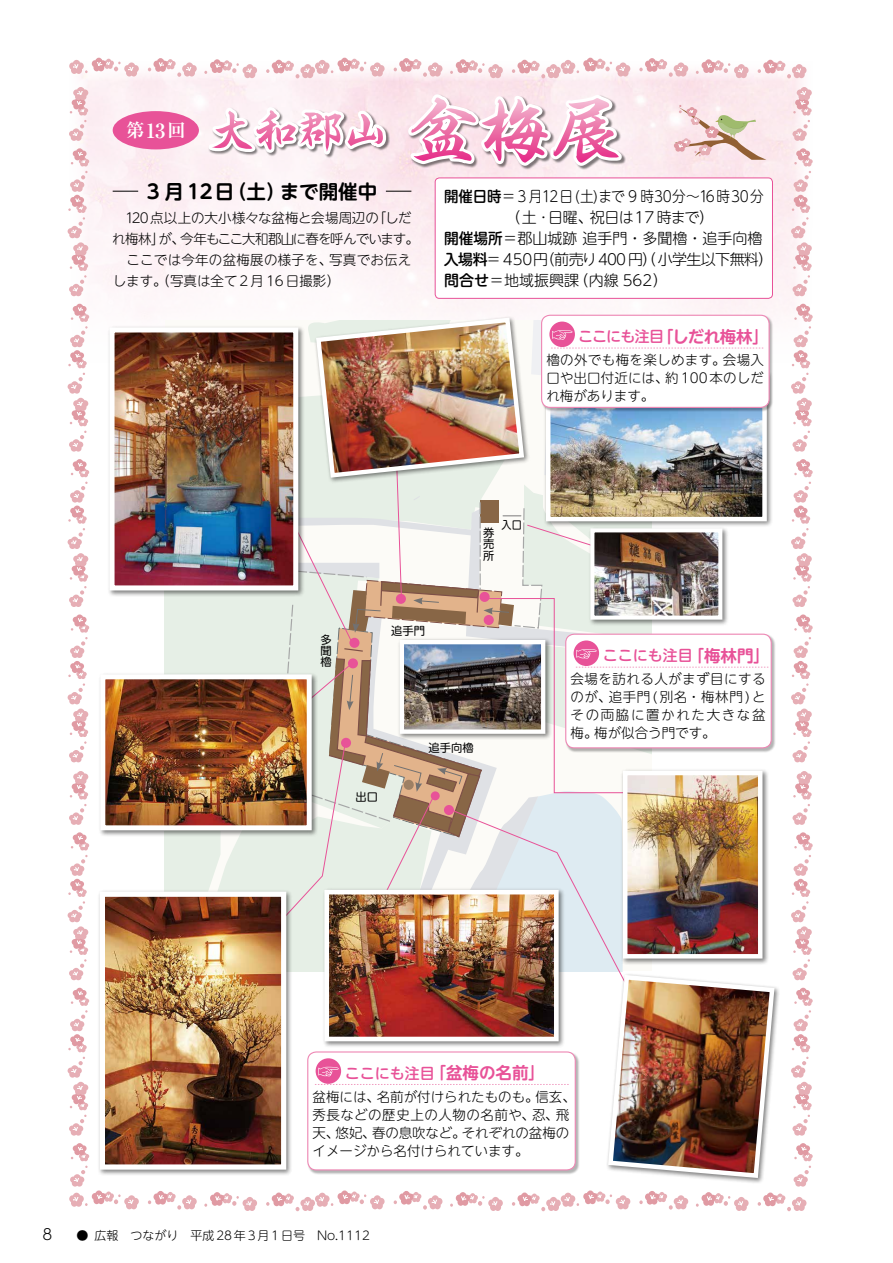
<style>
.page{position:relative;width:893px;height:1263px;background:#fff}
.page>*{position:absolute;margin:0;border:0;box-sizing:border-box;transform-origin:0 0}
.t1{font:700 19.5px "UD Shin M Go Pro De";color:#000}
.t2{font:700 18.6px "Ryumin Pr 6";color:#fff}
.t3{font:700 16.5px "UD Shin M Go Pro De";letter-spacing:-.01em;color:#e85298}
.t4{font:300 15px "UD Shin M Go Pro";color:#000}
.t5{font:300 15px "UD Shin M Go Pro";color:#000;scale:.96 1}
.t6{font:300 15px "UD Shin M Go Pro";letter-spacing:-.04em;color:#000}
.t7{font:300 15px "UD Shin M Go Pro";letter-spacing:-.025em;color:#000}
.t8{font:500 15px "UD Shin M Go Pro";color:#e85298}
.t9{font:300 15px "UD Shin M Go Pr 6";color:#000}
.t10{font:300 13.5px/18px "UD Shin M Go Pro";letter-spacing:.005em;color:#000;text-align:justify}
.t11{font:300 12px "UD Shin M Go Pr 6";color:#000}
.t12{font:11.25px/11.2px "UD Shin M Go Pro";color:#000;text-align:justify}
.t13{font:11.25px "UD Shin M Go Pro";color:#000;scale:.9 1}
.s1{font-size:19.5px}
.s2{font-weight:500}
.s3{font-family:"UD Shin M Go Pr 6";font-weight:500}
.s4{font-family:"UD Shin M Go Pro";font-weight:500;font-size:15px}
.s5{font-family:"UD Shin M Go Pro De";font-weight:700;font-size:16.5px}
</style>
<div class="page">
<img style="left:67px;top:67px;width:740px;height:321px">
<svg style="left:792px;top:87px;width:20px;height:54px"></svg>
<svg style="left:791px;top:148px;width:22px;height:148px"></svg>
<svg style="left:791px;top:304px;width:22px;height:148px"></svg>
<svg style="left:791px;top:459px;width:22px;height:148px"></svg>
<svg style="left:791px;top:614px;width:22px;height:148px"></svg>
<svg style="left:792px;top:771px;width:20px;height:54px"></svg>
<svg style="left:791px;top:832px;width:22px;height:148px"></svg>
<svg style="left:794px;top:1143px;width:19px;height:43px"></svg>
<svg style="left:791px;top:988px;width:22px;height:147px"></svg>
<svg style="left:69px;top:87px;width:19px;height:54px"></svg>
<svg style="left:68px;top:148px;width:21px;height:148px"></svg>
<svg style="left:68px;top:304px;width:21px;height:148px"></svg>
<svg style="left:68px;top:459px;width:21px;height:148px"></svg>
<svg style="left:68px;top:614px;width:21px;height:148px"></svg>
<svg style="left:69px;top:771px;width:19px;height:54px"></svg>
<svg style="left:68px;top:832px;width:21px;height:148px"></svg>
<svg style="left:68px;top:988px;width:21px;height:147px"></svg>
<svg style="left:69px;top:58px;width:70px;height:19px"></svg>
<svg style="left:148px;top:58px;width:42px;height:19px"></svg>
<svg style="left:394px;top:58px;width:48px;height:19px"></svg>
<svg style="left:450px;top:59px;width:53px;height:19px"></svg>
<svg style="left:512px;top:58px;width:118px;height:20px"></svg>
<svg style="left:639px;top:58px;width:49px;height:19px"></svg>
<svg style="left:696px;top:59px;width:53px;height:19px"></svg>
<svg style="left:758px;top:60px;width:48px;height:18px"></svg>
<svg style="left:69px;top:1143px;width:70px;height:66px"></svg>
<svg style="left:148px;top:1191px;width:49px;height:18px"></svg>
<svg style="left:204px;top:1192px;width:53px;height:19px"></svg>
<svg style="left:266px;top:1190px;width:119px;height:21px"></svg>
<svg style="left:394px;top:1191px;width:48px;height:18px"></svg>
<svg style="left:450px;top:1192px;width:53px;height:19px"></svg>
<svg style="left:512px;top:1190px;width:118px;height:21px"></svg>
<svg style="left:639px;top:1191px;width:49px;height:18px"></svg>
<svg style="left:696px;top:1192px;width:53px;height:19px"></svg>
<svg style="left:758px;top:1192px;width:48px;height:19px"></svg>
<div style="left:435px;top:178px;width:337px;height:120px;background:#fff;border-radius:4px"></div>
<div style="left:435px;top:178px;width:338px;height:121px;border:1px solid #e85298;border-radius:4px"></div>
<div style="left:98px;top:672px;width:220px;height:165px;background:#000;opacity:.5"></div>
<img style="left:106px;top:680px;width:59px;height:144px">
<div style="left:100px;top:674px;width:212px;height:156px;border:5px solid #fff"></div>
<div style="left:97px;top:889px;width:196px;height:287px;background:#000;opacity:.5"></div>
<img style="left:106px;top:898px;width:59px;height:265px">
<div style="left:100px;top:892px;width:186px;height:277px;border:5px solid #fff"></div>
<img style="left:115px;top:333px;width:50px;height:251px">
<div style="left:109px;top:327px;width:189px;height:263px;border:5px solid #fff"></div>
<svg style="left:674px;top:105px;width:92px;height:55px;background:#e8d1cb"></svg>
<div style="left:113px;top:111px;width:86px;height:38px;background:#e85298;border-radius:50%"></div>
<svg style="left:399px;top:83px;width:226px;height:201px"></svg>
<svg style="left:190px;top:57px;width:199px;height:258px"></svg>
<svg style="left:411px;top:97px;width:61px;height:64px"></svg>
<svg style="left:215px;top:110px;width:66px;height:40px"></svg>
<div style="left:606px;top:973px;width:175px;height:211px;background:#000;opacity:.5"></div>
<img style="left:165px;top:315px;width:612px;height:865px">
<svg style="left:386px;top:191px;width:25px;height:1px"></svg>
<svg style="left:113px;top:191px;width:25px;height:1px"></svg>
<h2 class="t2" style="left:126px;top:116px;width:61px">第<span class="s1">13</span>回</h2>
<h1 class="t1" style="left:147px;top:175px;width:232px">3 月 12日（土）まで開催中</h1>
<p class="t10" style="left:112px;top:207px;width:308px;line-height:21px;text-align:left">　120点以上の大小様々な盆梅と会場周辺の｢しだれ梅林｣が、今年もここ大和郡山に春を呼んでいます。　ここでは今年の盆梅展の様子を、写真でお伝えします。（写真は全て2月16日撮影）</p>
<p class="t5" style="left:444px;top:184px;width:335px"><span class="s2">開催日時</span>＝3 月12日(土)まで 9 時30分～16時30分</p>
<p class="t7" style="left:506px;top:205px;width:209px">（土･日曜、祝日は17 時まで）</p>
<p class="t4" style="left:444px;top:226px;width:320px"><span class="s3">開催場所</span>＝郡山城跡追手門・多聞櫓・追手向櫓</p>
<p class="t6" style="left:444px;top:247px;width:331px"><span class="s2">入場料</span>＝ 450円（前売り400 円）（小学生以下無料）</p>
<p class="t4" style="left:444px;top:268px;width:225px"><span class="s2">問合せ</span>＝地域振興課（内線 562）</p>
<p class="t3" style="left:578px;top:323px;width:184px"><span class="s4">ここにも注目</span>｢しだれ梅林｣</p>
<p class="t10" style="left:546px;top:350px;width:219px">櫓の外でも梅を楽しめます。会場入口や出口付近には、約100本のしだれ梅があります。</p>
<p class="t12" style="left:320px;top:633px;width:12px">多聞櫓</p>
<p class="t12" style="left:391px;top:624px;width:35px">追手門</p>
<p class="t13" style="left:502px;top:515px;width:24px">入口</p>
<p class="t12" style="left:483px;top:526px;width:12px">券売所</p>
<p class="t8" style="left:603px;top:643px;width:160px">ここにも注目<span class="s5">｢梅林門｣</span></p>
<p class="t10" style="left:571px;top:669px;width:197px">会場を訪れる人がまず目にするのが、追手門(別名・梅林門)とその両脇に置かれた大きな盆梅。梅が似合う門です。</p>
<p class="t12" style="left:355px;top:790px;width:24px">出口</p>
<p class="t12" style="left:429px;top:741px;width:46px">追手向櫓</p>
<p class="t3" style="left:345px;top:1060px;width:193px"><span class="s4">ここにも注目</span>｢盆梅の名前｣</p>
<p class="t10" style="left:312px;top:1087px;width:265px;text-align:left">盆梅には、名前が付けられたものも。信玄、秀長などの歴史上の人物の名前や、忍、飛天、悠妃、春の息吹など。それぞれの盆梅のイメージから名付けられています。</p>
<p class="t9" style="left:43px;top:1222px;width:11px">8</p>
<p class="t11" style="left:77px;top:1226px;width:295px">● 広報　つながり　平成28年3月1日号　No.1112</p>
</div>
